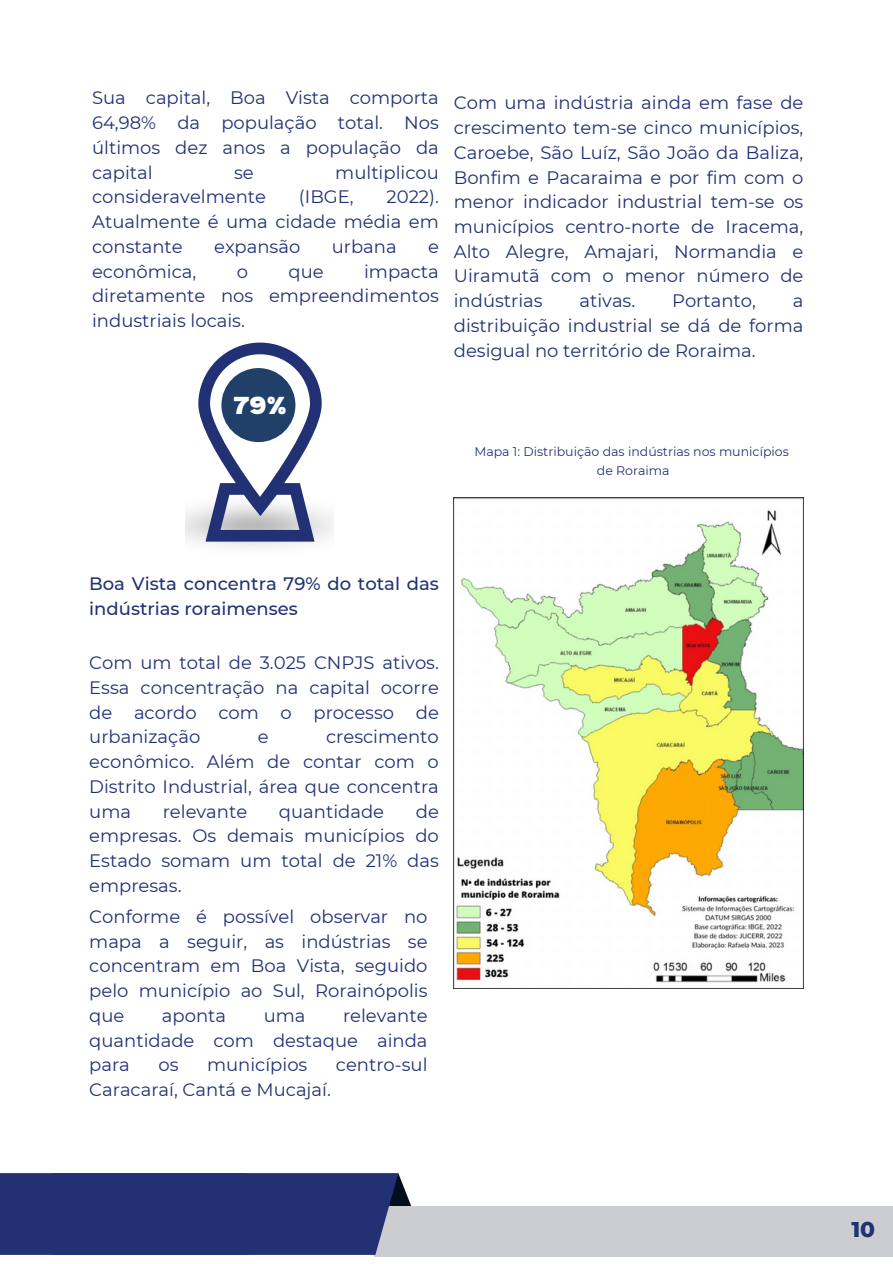
<style>
.page{position:relative;width:893px;height:1264px;background:#fff}
.page>*{position:absolute;margin:0;border:0;box-sizing:border-box;transform-origin:0 0}
.t1{font:900 24px "Bernoru";color:#fff}
.t2{font:800 21.75px "Montserrat";color:#223174}
.t3{font:18px/24.8px "Montserrat";color:#223174;text-align:justify}
.t4{font:500 18px/24.8px "Montserrat";color:#223174}
.t5{font:12.6px "Montserrat";color:#223174}
</style>
<div class="page">
<img style="left:186px;top:509px;width:147px;height:38px">
<svg style="left:198px;top:342px;width:124px;height:199px"></svg>
<div style="left:221px;top:368px;width:74px;height:74px;background:#20406a;border-radius:50%"></div>
<img style="left:454px;top:497px;width:349px;height:491px">
<div style="left:374px;top:1206px;width:518px;height:50px;background:#cbcdd1"></div>
<div style="left:0;top:1173px;width:411px;height:81px;background:#223174"></div>
<p class="t3" style="left:92px;top:85px;width:348px">Sua capital, Boa Vista comporta 64,98% da população total. Nos últimos dez anos a população da capital</p>
<p class="t3" style="left:234px;top:160px;width:21px">se</p>
<p class="t3" style="left:335px;top:160px;width:105px">multiplicou</p>
<p class="t3" style="left:92px;top:184px;width:175px">consideravelmente</p>
<p class="t3" style="left:299px;top:184px;width:56px">(IBGE,</p>
<p class="t3" style="left:92px;top:184px;width:348px;text-indent:294px">2022).<br>Atualmente é uma cidade média em constante</p>
<p class="t3" style="left:214px;top:234px;width:88px">expansão</p>
<p class="t3" style="left:332px;top:234px;width:66px">urbana</p>
<p class="t3" style="left:428px;top:234px;width:12px">e</p>
<p class="t3" style="left:92px;top:259px;width:106px">econômica,</p>
<p class="t3" style="left:237px;top:259px;width:13px">o</p>
<p class="t3" style="left:288px;top:259px;width:37px">que</p>
<p class="t3" style="left:92px;top:259px;width:348px;text-indent:272px">impacta diretamente nos empreendimentos industriais locais.</p>
<p class="t1" style="left:233px;top:391px;width:55px">79%</p>
<p class="t3" style="left:454px;top:90px;width:351px">Com uma indústria ainda em fase de crescimento tem-se cinco municípios, Caroebe, São Luíz, São João da Baliza, Bonfim e Pacaraima e por fim com o menor indicador industrial tem-se os municípios centro-norte de Iracema, Alto Alegre, Amajari, Normandia e Uiramutã com o menor número de indústrias</p>
<p class="t3" style="left:579px;top:288px;width:57px">ativas.</p>
<p class="t3" style="left:672px;top:288px;width:85px">Portanto,</p>
<p class="t3" style="left:454px;top:288px;width:351px;text-indent:339px">a distribuição industrial se dá de forma desigual no território de Roraima.</p>
<p class="t5" style="left:474px;top:444px;width:316px">Mapa 1: Distribuição das indústrias nos municípios</p>
<p class="t5" style="left:597px;top:463px;width:74px">de Roraima</p>
<p class="t4" style="left:89px;top:571px;width:351px">Boa Vista concentra 79% do total das indústrias roraimenses</p>
<p class="t3" style="left:89px;top:650px;width:351px">Com um total de 3.025 CNPJS ativos.<br>Essa concentração na capital ocorre de acordo com o processo de urbanização</p>
<p class="t3" style="left:89px;top:724px;width:351px;text-indent:237px">crescimento econômico. Além de contar com o Distrito Industrial, área que concentra uma</p>
<p class="t3" style="left:258px;top:724px;width:12px">e</p>
<p class="t3" style="left:89px;top:798px;width:351px;text-indent:326px">de empresas. Os demais municípios do Estado somam um total de 21% das empresas.</p>
<p class="t3" style="left:89px;top:904px;width:340px">Conforme é possível observar no mapa a seguir, as indústrias se concentram em Boa Vista, seguido pelo município ao Sul, Rorainópolis que</p>
<p class="t3" style="left:163px;top:798px;width:86px">relevante</p>
<p class="t3" style="left:279px;top:798px;width:107px">quantidade</p>
<p class="t3" style="left:89px;top:1003px;width:340px;text-indent:254px">relevante quantidade com destaque ainda para</p>
<p class="t3" style="left:162px;top:1003px;width:66px">aponta</p>
<p class="t3" style="left:264px;top:1003px;width:43px">uma</p>
<p class="t3" style="left:158px;top:1052px;width:22px">os</p>
<p class="t3" style="left:207px;top:1052px;width:102px">municípios</p>
<p class="t3" style="left:336px;top:1052px;width:93px">centro-sul</p>
<p class="t3" style="left:89px;top:1077px;width:243px">Caracaraí, Cantá e Mucajaí.</p>
<p class="t2" style="left:851px;top:1215px;width:25px">10</p>
</div>
